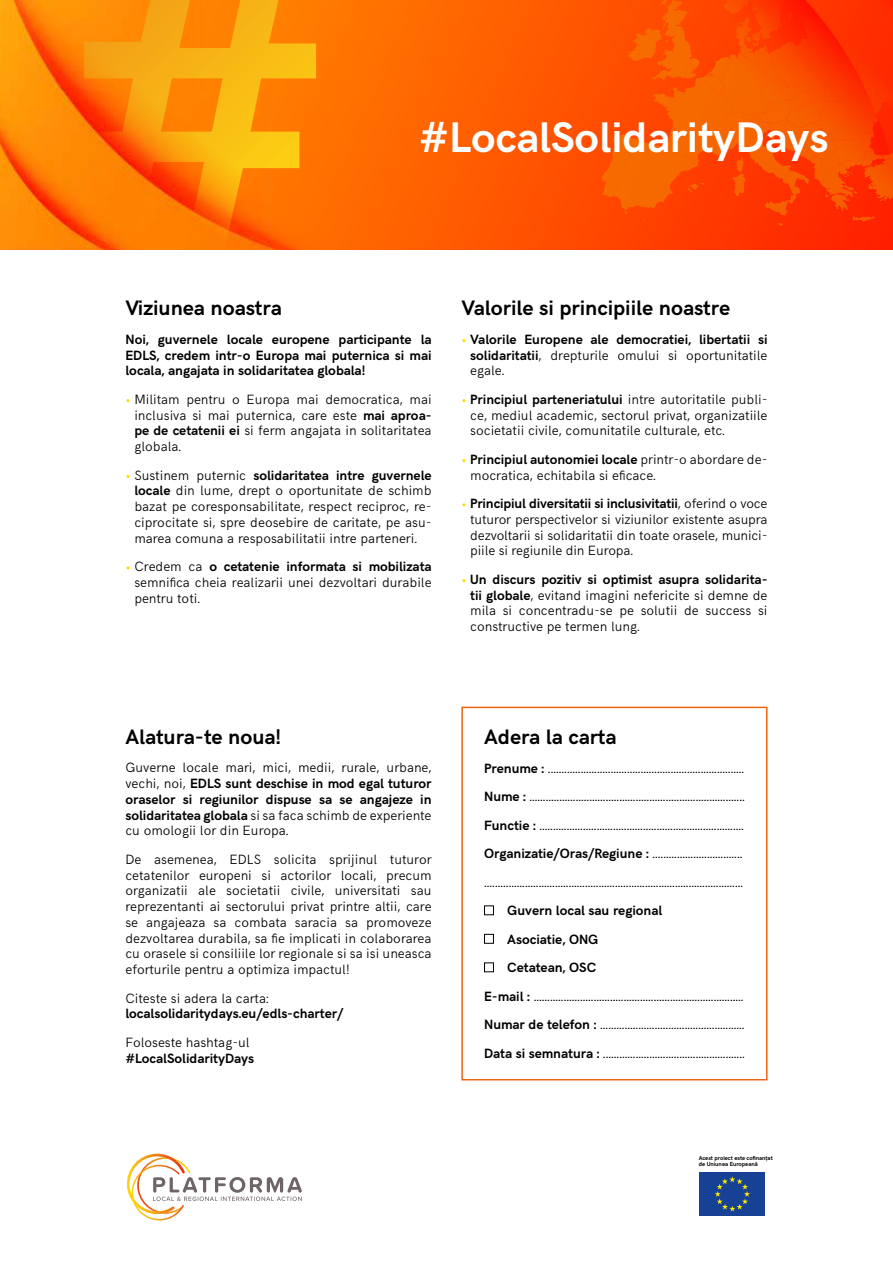
<style>
.page{position:relative;width:893px;height:1263px;background:#fff}
.page>*{position:absolute;margin:0;border:0;box-sizing:border-box;transform-origin:0 0}
.t1{font:700 43.05px "HK Grotesk";color:#fff}
.t2{font:700 21px "HK Grotesk";color:#000}
.t3{font:300 13.5px/15.8px "HK Grotesk";color:#000;text-align:justify}
.t4{font:700 13.5px/15.8px "HK Grotesk";color:#000;text-align:justify}
.t5{font:700 5.85px/6.9px "HK Grotesk";color:#000}
.s1{font-weight:400;color:#fff}
.s2{font-weight:700}
.s3{font-weight:300}
</style>
<div class="page">
<div style="left:699px;top:1172px;width:66px;height:44px;background:#164194"></div>
<svg style="left:715px;top:1176px;width:35px;height:35px"></svg>
<img style="left:0;top:0;width:893px;height:249px">
<svg style="left:68px;top:0;width:248px;height:250px"></svg>
<svg style="left:601px;top:0;width:292px;height:226px"></svg>
<svg style="left:126px;top:1154px;width:176px;height:66px"></svg>
<div style="left:484px;top:905px;width:10px;height:10px;border:1px solid #000"></div>
<div style="left:484px;top:934px;width:10px;height:10px;border:1px solid #000"></div>
<div style="left:484px;top:962px;width:10px;height:10px;border:1px solid #000"></div>
<div style="left:461px;top:707px;width:306px;height:373px;border:2px solid #ea6611"></div>
<h1 class="t1" style="left:418px;top:105px;width:411px">#LocalSolidarityDays</h1>
<h2 class="t2" style="left:125px;top:292px;width:158px">Viziunea noastra</h2>
<p class="t4" style="left:125px;top:330px;width:308px">Noi, guvernele locale europene participante la EDLS, credem intr-o Europa mai puternica si mai locala, angajata in solidaritatea globala!</p>
<p class="t3" style="left:134px;top:390px;width:299px;text-indent:-9px"><span class="s1">•</span> Militam pentru o Europa mai democratica, mai inclusiva si mai puternica, care este <span class="s2">mai aproa&shy;pe de cetatenii ei</span> si ferm angajata in solitaritatea globala.</p>
<p class="t3" style="left:134px;top:466px;width:299px;text-indent:-9px"><span class="s1">•</span> Sustinem puternic <span class="s2">solidaritatea intre guvernele locale</span> din lume, drept o oportunitate de schimb bazat pe coresponsabilitate, respect reciproc, re&shy;ciprocitate si, spre deosebire de caritate, pe asu&shy;marea comuna a resposabilitatii intre parteneri.</p>
<p class="t3" style="left:134px;top:557px;width:299px;text-indent:-9px"><span class="s1">•</span> Credem ca <span class="s2">o cetatenie informata si mobilizata </span>semnifica cheia realizarii unei dezvoltari durabile pentru toti.</p>
<h2 class="t2" style="left:461px;top:292px;width:270px">Valorile si principiile noastre</h2>
<p class="t4" style="left:470px;top:330px;width:299px;text-indent:-9px"><span class="s1">•</span> Valorile Europene ale democratiei, libertatii si solidaritatii<span class="s3">, drepturile omului si oportunitatile egale.</span></p>
<p class="t3" style="left:470px;top:390px;width:299px;text-indent:-9px"><span class="s1">•</span> <span class="s2">Principiul parteneriatului</span> intre autoritatile publi&shy;ce, mediul academic, sectorul privat, organizatiile societatii civile, comunitatile culturale, etc.</p>
<p class="t3" style="left:470px;top:450px;width:299px;text-indent:-9px"><span class="s1">•</span> <span class="s2">Principiul autonomiei locale</span> printr-o abordare de&shy;mocratica, echitabila si eficace.</p>
<p class="t3" style="left:470px;top:494px;width:299px;text-indent:-9px"><span class="s1">•</span> <span class="s2">Principiul diversitatii si inclusivitatii</span>, oferind o voce tuturor perspectivelor si viziunilor existente asupra dezvoltarii si solidaritatii din toate orasele, munici&shy;piile si regiunile din Europa.</p>
<p class="t3" style="left:470px;top:570px;width:299px;text-indent:-9px"><span class="s1">•</span> <span class="s2">Un discurs pozitiv si optimist asupra solidarita&shy;tii globale</span>, evitand imagini nefericite si demne de mila si concentradu-se pe solutii de success si constructive pe termen lung.</p>
<h2 class="t2" style="left:125px;top:721px;width:157px">Alatura-te noua!</h2>
<p class="t3" style="left:125px;top:759px;width:308px">Guverne locale mari, mici, medii, rurale, urbane, vechi, noi, <span class="s2">EDLS sunt deschise in mod egal tuturor oraselor si regiunilor dispuse sa se angajeze in solidaritatea globala</span> si sa faca schimb de experiente cu omologii lor din Europa.</p>
<p class="t3" style="left:125px;top:850px;width:308px">De asemenea, EDLS solicita sprijinul tuturor cetatenilor europeni si actorilor locali, precum organizatii ale societatii civile, universitati sau reprezentanti ai sectorului privat printre altii, care se angajeaza sa combata saracia sa promoveze dezvoltarea durabila, sa fie implicati in colaborarea cu orasele si consiliile lor regionale si sa isi uneasca eforturile pentru a optimiza impactul!</p>
<p class="t3" style="left:125px;top:989px;width:145px">Citeste si adera la carta:</p>
<p class="t4" style="left:125px;top:1005px;width:219px">localsolidaritydays.eu/edls-charter/</p>
<p class="t3" style="left:125px;top:1033px;width:126px">Foloseste hashtag-ul</p>
<p class="t4" style="left:125px;top:1049px;width:130px">#LocalSolidarityDays</p>
<h2 class="t2" style="left:484px;top:721px;width:134px">Adera la carta</h2>
<p class="t3" style="left:484px;top:753px;width:262px;line-height:28.5px;text-align:left"><span class="s2">Prenume :</span> ........................................................................<br><span class="s2">Nume :</span> ...............................................................................<br><span class="s2">Functie :</span> ...........................................................................<br><span class="s2">Organizatie/Oras/Regiune :</span> ................................. ...............................................................................................</p>
<p class="t4" style="left:507px;top:901px;width:157px">Guvern local sau regional</p>
<p class="t4" style="left:507px;top:930px;width:93px">Asociatie, ONG</p>
<p class="t4" style="left:507px;top:958px;width:90px">Cetatean, OSC</p>
<p class="t3" style="left:484px;top:987px;width:261px"><span class="s2">E-mail :</span> .............................................................................</p>
<p class="t3" style="left:484px;top:1015px;width:262px"><span class="s2">Numar de telefon :</span> .....................................................</p>
<p class="t3" style="left:484px;top:1044px;width:262px"><span class="s2">Data si semnatura :</span> ....................................................</p>
<p class="t5" style="left:699px;top:1153px;width:76px">Acest proiect este cofinanțat de Uniunea Europeană</p>
</div>
